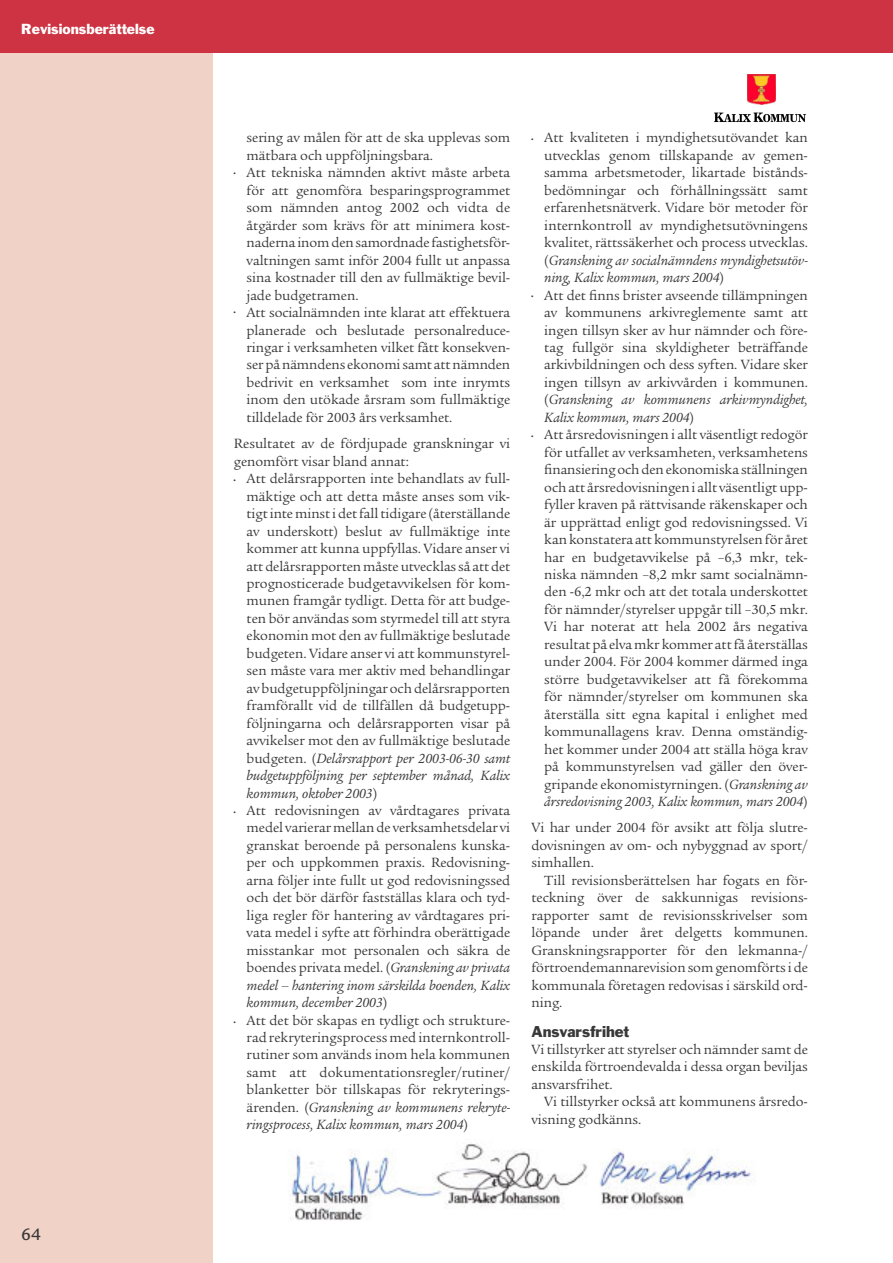
<style>
.page{position:relative;width:893px;height:1263px;background:#fff}
.page>*{position:absolute;margin:0;border:0;box-sizing:border-box;transform-origin:0 0}
.t1{font:500 18px "Legacy Sans";color:#393838}
.t2{font:14.55px/17.4px "Legacy Serif";letter-spacing:-.005em;color:#393838}
.t3{font:14.55px "Franklin Gothic";letter-spacing:-.005em;color:#393838}
.t4{font:13.5px "Franklin Gothic";color:#fff}
.s1{font-size:14.25px}
.s2{font-style:italic}
.s3{font-style:italic;font-size:14.25px}
</style>
<div class="page">
<div style="left:0;top:36px;width:213px;height:1227px;background:#f1d2c7"></div>
<div style="left:0;top:0;width:893px;height:53px;background:#cd3342"></div>
<img style="left:748px;top:75px;width:27px;height:30px">
<img style="left:714px;top:112px;width:93px;height:11px">
<img style="left:288px;top:1143px;width:463px;height:78px">
<p class="t4" style="left:21px;top:20px;width:135px">Revisionsberättelse</p>
<p class="t1" style="left:21px;top:1224px;width:21px">64</p>
<p class="t2" style="left:247px;top:129px;width:265px">sering av målen för att de ska upplevas som mätbara och uppföljningsbara.<br>Att tekniska nämnden aktivt måste arbeta för att genomföra besparingsprogrammet som nämnden antog <span class="s1">2002</span> och vidta de åtgärder som krävs för att minimera kost&shy;naderna inom den samordnade fastighetsför&shy;valtningen samt inför <span class="s1">2004</span> fullt ut anpassa sina kostnader till den av fullmäktige bevil&shy;jade budgetramen.<br>Att socialnämnden inte klarat att effektuera planerade och beslutade personalreduce&shy;ringar i verksamheten vilket fått konsekven&shy;ser på nämndens ekonomi samt att nämnden bedrivit en verksamhet som inte inrymts inom den utökade årsram som fullmäktige tilldelade för <span class="s1">2003</span> års verksamhet.</p>
<p class="t2" style="left:234px;top:435px;width:278px">Resultatet av de fördjupade granskningar vi genomfört visar bland annat:</p>
<p class="t2" style="left:247px;top:469px;width:265px">Att delårsrapporten inte behandlats av full&shy;mäktige och att detta måste anses som vik&shy;tigt inte minst i det fall tidigare (återställande av underskott) beslut av fullmäktige inte kommer att kunna uppfyllas. Vidare anser vi att delårsrapporten måste utvecklas så att det prognosticerade budgetavvikelsen för kom&shy;munen framgår tydligt. Detta för att budge&shy;ten bör användas som styrmedel till att styra ekonomin mot den av fullmäktige beslutade budgeten. Vidare anser vi att kommunstyrel&shy;sen måste vara mer aktiv med behandlingar av budgetuppföljningar och delårsrapporten framförallt vid de tillfällen då budgetupp&shy;följningarna och delårsrapporten visar på avvikelser mot den av fullmäktige beslutade budgeten. (<span class="s2">Delårsrapport per</span> <span class="s3">2003-06-30</span> <span class="s2">samt budgetuppföljning per september månad, Kalix kommun, oktober</span> <span class="s3">2003</span>)<br>Att redovisningen av vårdtagares privata medel varierar mellan de verksamhetsdelar vi granskat beroende på personalens kunska&shy;per och uppkommen praxis. Redovisning&shy;arna följer inte fullt ut god redovisningssed och det bör därför fastställas klara och tyd&shy;liga regler för hantering av vårdtagares pri&shy;vata medel i syfte att förhindra oberättigade misstankar mot personalen och säkra de boendes privata medel. (<span class="s2">Granskning av privata medel – hantering inom särskilda boenden, Kalix kommun, december</span> <span class="s3">2003</span>)<br>Att det bör skapas en tydligt och strukture&shy;rad rekryteringsprocess med internkontroll&shy;rutiner som används inom hela kommunen samt att dokumentationsregler/rutiner/ blanketter bör tillskapas för rekryterings&shy;ärenden. (<span class="s2">Granskning av kommunens rekryte&shy;ringsprocess, Kalix kommun, mars</span> <span class="s3">2004</span>)</p>
<p class="t2" style="left:234px;top:164px;width:3px">•</p>
<p class="t2" style="left:234px;top:304px;width:3px">•</p>
<p class="t2" style="left:234px;top:471px;width:3px">•</p>
<p class="t2" style="left:234px;top:803px;width:3px">•</p>
<p class="t2" style="left:234px;top:1013px;width:3px">•</p>
<p class="t2" style="left:544px;top:129px;width:265px">Att kvaliteten i myndighetsutövandet kan utvecklas genom tillskapande av gemen&shy;samma arbetsmetoder, likartade bistånds&shy;bedömningar och förhållningssätt samt erfarenhetsnätverk. Vidare bör metoder för internkontroll av myndighetsutövningens kvalitet, rättssäkerhet och process utvecklas. (<span class="s2">Granskning av socialnämndens myndighetsutöv&shy;ning, Kalix kommun, mars</span> <span class="s3">2004</span>)<br>Att det finns brister avseende tillämpningen av kommunens arkivreglemente samt att ingen tillsyn sker av hur nämnder och före&shy;tag fullgör sina skyldigheter beträffande arkivbildningen och dess syften. Vidare sker ingen tillsyn av arkivvården i kommunen. (<span class="s2">Granskning av kommunens arkivmyndighet, Kalix kommun, mars</span> <span class="s3">2004</span>)<br>Att årsredovisningen i allt väsentligt redogör för utfallet av verksamheten, verksamhetens finansiering och den ekonomiska ställningen och att årsredovisningen i allt väsentligt upp&shy;fyller kraven på rättvisande räkenskaper och är upprättad enligt god redovisningssed. Vi kan konstatera att kommunstyrelsen för året har en budgetavvikelse på –<span class="s1">6,3</span> mkr, tek&shy;niska nämnden –<span class="s1">8,2</span> mkr samt socialnämn&shy;den -<span class="s1">6,2</span> mkr och att det totala underskottet för nämnder/styrelser uppgår till –<span class="s1">30,5</span> mkr.<br>Vi har noterat att hela <span class="s1">2002</span> års negativa resultat på elva mkr kommer att få återställas under <span class="s1">2004</span>. För <span class="s1">2004</span> kommer därmed inga större budgetavvikelser att få förekomma för nämnder/styrelser om kommunen ska återställa sitt egna kapital i enlighet med kommunallagens krav. Denna omständig&shy;het kommer under <span class="s1">2004</span> att ställa höga krav på kommunstyrelsen vad gäller den över&shy;gripande ekonomistyrningen. (<span class="s2">Granskning av årsredovisning</span> <span class="s3">2003</span><span class="s2">, Kalix kommun, mars</span> <span class="s3">2004</span>)</p>
<p class="t2" style="left:531px;top:819px;width:278px;text-align:justify">Vi har under <span class="s1">2004</span> för avsikt att följa slutre&shy;dovisningen av om- och nybyggnad av sport/ simhallen.</p>
<p class="t2" style="left:531px;top:871px;width:278px;text-align:justify;text-indent:13px">Till revisionsberättelsen har fogats en för&shy;teckning över de sakkunnigas revisions&shy;rapporter samt de revisionsskrivelser som löpande under året delgetts kommunen.<br>Granskningsrapporter för den lekmanna-/ förtroendemannarevision som genomförts i de kommunala företagen redovisas i särskild ord&shy;ning.</p>
<p class="t3" style="left:531px;top:1022px;width:99px">Ansvarsfrihet</p>
<p class="t2" style="left:531px;top:1040px;width:278px;text-align:justify">Vi tillstyrker att styrelser och nämnder samt de enskilda förtroendevalda i dessa organ beviljas ansvarsfrihet.</p>
<p class="t2" style="left:531px;top:1093px;width:278px;text-indent:13px">Vi tillstyrker också att kommunens årsredo&shy;visning godkänns.</p>
<p class="t2" style="left:531px;top:130px;width:3px">•</p>
<p class="t2" style="left:531px;top:287px;width:3px">•</p>
<p class="t2" style="left:531px;top:427px;width:3px">•</p>
</div>
